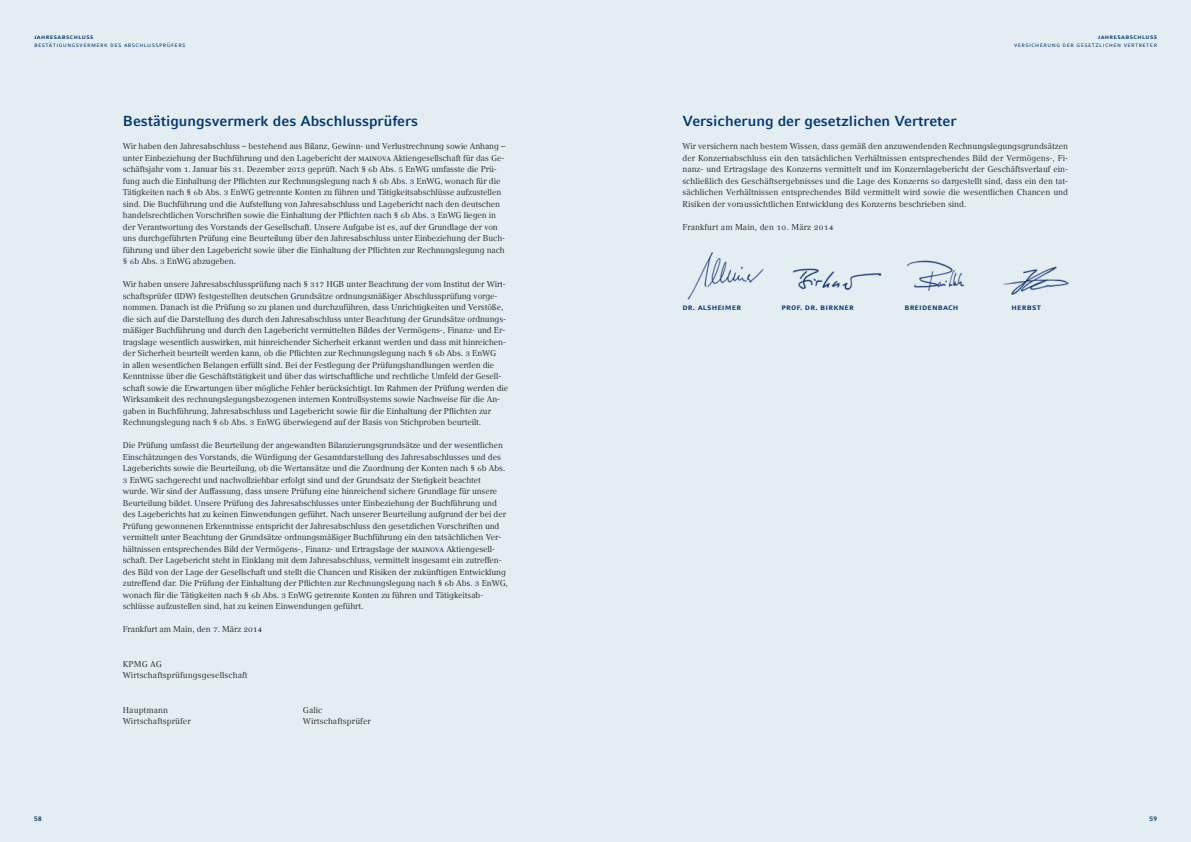
<style>
.page{position:relative;width:1191px;height:842px;background:#fff}
.page>*{position:absolute;margin:0;border:0;box-sizing:border-box;transform-origin:0 0}
.t1{font:700 14.5px "Compatil Fact LT Pro";color:#013778}
.t2{font:8.5px/11.5px "Compatil Text LT Pro";letter-spacing:-.01em;color:#231f20}
.t3{font:8.5px/11.5px "Compatil Text LT Pro";letter-spacing:.01em;color:#231f20}
.t4{font:700 8.5px "Compatil Fact LT Pro";letter-spacing:.01em;color:#013778}
.t5{font:6.5px "Compatil Fact LT Pro";letter-spacing:.06em;color:#013778}
.t6{font:700 6.5px "Compatil Fact LT Pro";letter-spacing:.06em;color:#013778}
</style>
<div class="page">
<div style="left:0;top:0;width:595px;height:842px;background:#e4edf2"></div>
<div style="left:595px;top:0;width:596px;height:842px;background:#e4edf2"></div>
<img style="left:1003px;top:266px;width:65px;height:29px">
<img style="left:907px;top:260px;width:58px;height:31px">
<img style="left:687px;top:252px;width:77px;height:48px">
<img style="left:792px;top:268px;width:90px;height:23px">
<p class="t6" style="left:34px;top:33px;width:61px">jahresab schluss</p>
<p class="t5" style="left:34px;top:41px;width:153px">Bestätigungsvermerk des Abschlussprüfers</p>
<h1 class="t1" style="left:123px;top:112px;width:297px">Bestätigungsvermerk des Abschlussprüfers</h1>
<p class="t2" style="left:123px;top:140px;width:384px">Wir haben den Jahresabschluss – bestehend aus Bilanz, Gewinn- und Verlustrechnung sowie Anhang – unter Einbeziehung der Buchführung und den Lagebericht der Mainova Aktiengesellschaft für das Ge&shy;schäftsjahr vom 1. Januar bis 31. Dezember 2013 geprüft. Nach § 6b Abs. 5 EnWG umfasste die Prü&shy;fung auch die Einhaltung der Pflichten zur Rechnungslegung nach § 6b Abs. 3 EnWG, wonach für die Tätigkeiten nach § 6b Abs. 3 EnWG getrennte Konten zu führen und Tätigkeitsabschlüsse aufzustellen sind. Die Buchführung und die Aufstellung von Jahresabschluss und Lagebericht nach den deutschen handelsrechtlichen Vorschriften sowie die Einhaltung der Pflichten nach § 6b Abs. 3 EnWG liegen in der Verantwortung des Vorstands der Gesellschaft. Unsere Aufgabe ist es, auf der Grundlage der von uns durchgeführten Prüfung eine Beurteilung über den Jahresabschluss unter Einbeziehung der Buch&shy;führung und über den Lagebericht sowie über die Einhaltung der Pflichten zur Rechnungslegung nach § 6b Abs. 3 EnWG abzugeben.</p>
<p class="t2" style="left:123px;top:278px;width:387px">Wir haben unsere Jahresabschlussprüfung nach § 317 HGB unter Beachtung der vom Institut der Wirt&shy;schaftsprüfer (IDW) festgestellten deutschen Grundsätze ordnungsmäßiger Abschlussprüfung vorge&shy;nommen. Danach ist die Prüfung so zu planen und durchzuführen, dass Unrichtigkeiten und Verstöße, die sich auf die Darstellung des durch den Jahresabschluss unter Beachtung der Grundsätze ordnungs&shy;mäßiger Buchführung und durch den Lagebericht vermittelten Bildes der Vermögens-, Finanz- und Er&shy;tragslage wesentlich auswirken, mit hinreichender Sicherheit erkannt werden und dass mit hinreichen&shy;der Sicherheit beurteilt werden kann, ob die Pflichten zur Rechnungslegung nach § 6b Abs. 3 EnWG<br>in allen wesentlichen Belangen erfüllt sind. Bei der Festlegung der Prüfungshandlungen werden die Kenntnisse über die Geschäftstätigkeit und über das wirtschaftliche und rechtliche Umfeld der Gesell&shy;schaft sowie die Erwartungen über mögliche Fehler berücksichtigt. Im Rahmen der Prüfung werden die Wirksamkeit des rechnungslegungsbezogenen internen Kontrollsystems sowie Nachweise für die An&shy;gaben in Buchführung, Jahresabschluss und Lagebericht sowie für die Einhaltung der Pflichten zur Rechnungslegung nach § 6b Abs. 3 EnWG überwiegend auf der Basis von Stichproben beurteilt.</p>
<p class="t2" style="left:123px;top:439px;width:387px">Die Prüfung umfasst die Beurteilung der angewandten Bilanzierungsgrundsätze und der wesentlichen Einschätzungen des Vorstands, die Würdigung der Gesamtdarstellung des Jahresabschlusses und des Lageberichts sowie die Beurteilung, ob die Wertansätze und die Zuordnung der Konten nach § 6b Abs.<br>3 EnWG sachgerecht und nachvollziehbar erfolgt sind und der Grundsatz der Stetigkeit beachtet wurde. Wir sind der Auffassung, dass unsere Prüfung eine hinreichend sichere Grundlage für unsere Beurteilung bildet. Unsere Prüfung des Jahresabschlusses unter Einbeziehung der Buchführung und des Lageberichts hat zu keinen Einwendungen geführt. Nach unserer Beurteilung aufgrund der bei der Prüfung gewonnenen Erkenntnisse entspricht der Jahresabschluss den gesetzlichen Vorschriften und vermittelt unter Beachtung der Grundsätze ordnungsmäßiger Buchführung ein den tatsächlichen Ver&shy;hältnissen entsprechendes Bild der Vermögens-, Finanz- und Ertragslage der Mainova Aktiengesell&shy;schaft. Der Lagebericht steht in Einklang mit dem Jahresabschluss, vermittelt insgesamt ein zutreffen&shy;des Bild von der Lage der Gesellschaft und stellt die Chancen und Risiken der zukünftigen Entwicklung zutreffend dar. Die Prüfung der Einhaltung der Pflichten zur Rechnungslegung nach § 6b Abs. 3 EnWG, wonach für die Tätigkeiten nach § 6b Abs. 3 EnWG getrennte Konten zu führen und Tätigkeitsab&shy;schlüsse aufzustellen sind, hat zu keinen Einwendungen geführt.</p>
<p class="t2" style="left:123px;top:623px;width:141px">Frankfurt am Main, den 7. März 2014</p>
<p class="t3" style="left:123px;top:658px;width:126px">KPMG AG<br>Wirtschaftsprüfungsgesellschaft</p>
<p class="t3" style="left:123px;top:704px;width:47px">Hauptmann</p>
<p class="t2" style="left:303px;top:704px;width:21px">Galic</p>
<p class="t3" style="left:123px;top:715px;width:69px">Wirtschaftsprüfer</p>
<p class="t3" style="left:303px;top:715px;width:69px">Wirtschaftsprüfer</p>
<p class="t6" style="left:1097px;top:33px;width:61px">jahresab schluss</p>
<p class="t5" style="left:1014px;top:41px;width:145px">Versicherung der gesetzlichen Vertreter</p>
<h1 class="t1" style="left:682px;top:112px;width:276px">Versicherung der gesetzlichen Vertreter</h1>
<p class="t2" style="left:682px;top:140px;width:387px;text-align:justify">Wir versichern nach bestem Wissen, dass gemäß den anzuwendenden Rechnungslegungsgrundsätzen der Konzernabschluss ein den tatsächlichen Verhältnissen entsprechendes Bild der Vermögens-, Fi&shy;nanz- und Ertragslage des Konzerns vermittelt und im Konzernlagebericht der Geschäftsverlauf ein&shy;schließlich des Geschäftsergebnisses und die Lage des Konzerns so dargestellt sind, dass ein den tat&shy;sächlichen Verhältnissen entsprechendes Bild vermittelt wird sowie die wesentlichen Chancen und Risiken der voraussichtlichen Entwicklung des Konzerns beschrieben sind.</p>
<p class="t3" style="left:682px;top:221px;width:153px">Frankfurt am Main, den 10. März 2014</p>
<p class="t4" style="left:682px;top:302px;width:60px">Dr. Alsheimer</p>
<p class="t4" style="left:781px;top:302px;width:74px">Prof. Dr. Birkner</p>
<p class="t4" style="left:904px;top:302px;width:55px">Breidenba ch</p>
<p class="t4" style="left:1011px;top:302px;width:31px">H erbst</p>
<p class="t6" style="left:34px;top:815px;width:9px">58</p>
<p class="t6" style="left:1149px;top:815px;width:9px">59</p>
</div>
